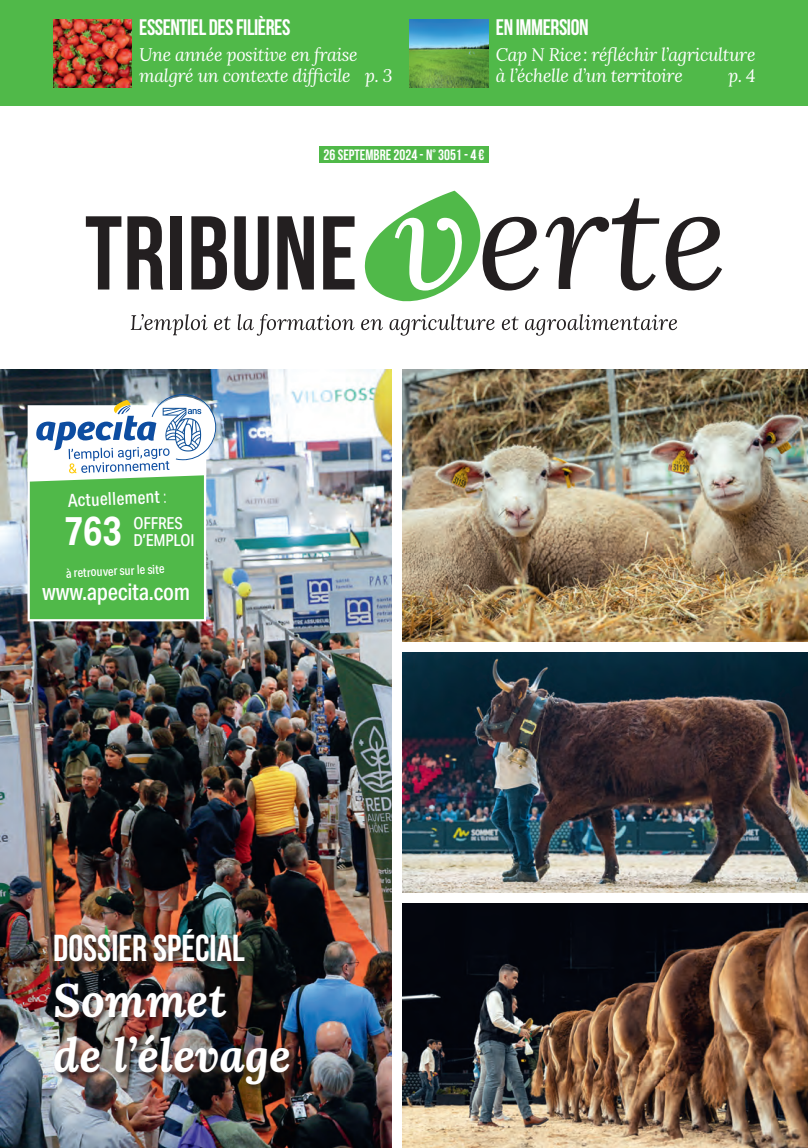
<style>
.page{position:relative;width:808px;height:1148px;background:#fff}
.page>*{position:absolute;margin:0;border:0;box-sizing:border-box;transform-origin:0 0}
.t1{font:italic 700 46.5px/55.5px "Lora";color:#fff}
.t2{font:700 40.5px "Aktiv Grotesk Cd";color:#fff;scale:.95 1}
.t3{font:700 37.5px "Bebas Neue";color:#fff}
.t4{font:500 23.25px "Aktiv Grotesk Cd";letter-spacing:-.02em;color:#fff}
.t5{font:700 22.5px "Bebas Neue";letter-spacing:-.02em;color:#fff}
.t6{font:italic 18px/21.6px "Lora";letter-spacing:-.02em;color:#fff}
.t7{font:500 18px "Aktiv Grotesk Cd";color:#fff}
.t8{font:500 16.5px "Aktiv Grotesk Cd";letter-spacing:-.01em;color:#fff}
.t9{font:15px "Bebas Neue";color:#fff}
.t10{font:500 12.75px "Aktiv Grotesk Cd";color:#fff}
.s1{font-weight:300}
</style>
<div class="page">
<div style="left:0;top:0;width:808px;height:106px;background:#50b949"></div>
<img style="left:0;top:370px;width:392px;height:778px">
<img style="left:402px;top:370px;width:406px;height:272px">
<img style="left:402px;top:903px;width:406px;height:245px">
<img style="left:402px;top:652px;width:406px;height:241px">
<svg style="left:131px;top:314px;width:546px;height:22px"></svg>
<div style="left:319px;top:147px;width:170px;height:16px;background:#50b949"></div>
<svg style="left:86px;top:216px;width:35px;height:74px"></svg>
<svg style="left:127px;top:216px;width:36px;height:74px"></svg>
<div style="left:170px;top:216px;width:12px;height:74px;background:#231f20"></div>
<svg style="left:191px;top:216px;width:36px;height:74px"></svg>
<svg style="left:234px;top:216px;width:35px;height:74px"></svg>
<svg style="left:277px;top:216px;width:37px;height:74px"></svg>
<svg style="left:323px;top:216px;width:31px;height:74px"></svg>
<svg style="left:545px;top:198px;width:114px;height:93px"></svg>
<svg style="left:666px;top:217px;width:56px;height:74px"></svg>
<svg style="left:365px;top:191px;width:174px;height:110px"></svg>
<div style="left:53px;top:928px;width:244px;height:164px;background:#231f20;opacity:.75"></div>
<svg style="left:26px;top:394px;width:190px;height:228px"></svg>
<img style="left:53px;top:19px;width:79px;height:68px">
<img style="left:410px;top:20px;width:78px;height:68px">
<p class="t5" style="left:139px;top:15px;width:153px">ESSENTIEL DES FILIÈRES</p>
<p class="t6" style="left:139px;top:43px;width:255px">Une année positive en fraise malgré un contexte difficile p. 3</p>
<p class="t5" style="left:496px;top:15px;width:94px">EN IMMERSION</p>
<p class="t6" style="left:496px;top:43px;width:261px">Cap N Rice: réfléchir l’agriculture à l’échelle d’un territoire</p>
<p class="t6" style="left:728px;top:65px;width:29px">p. 4</p>
<p class="t9" style="left:324px;top:147px;width:162px">26 SEPTEMBRE 2024 - N° 3051 - 4€</p>
<p class="t7" style="left:68px;top:490px;width:101px;rotate:-2deg">Actuellement <span class="s1">:</span></p>
<h2 class="t2" style="left:64px;top:507px;width:62px">763</h2>
<p class="t8" style="left:133px;top:514px;width:51px">OFFRES</p>
<p class="t8" style="left:133px;top:531px;width:63px">D’EMPLOI</p>
<p class="t10" style="left:65px;top:566px;width:100px;rotate:-3deg">à retrouver sur le site</p>
<p class="t4" style="left:42px;top:578px;width:150px">www.apecita.com</p>
<h3 class="t3" style="left:53px;top:928px;width:193px">DOSSIER SPÉCIAL</h3>
<h1 class="t1" style="left:53px;top:971px;width:239px">Sommet<br>de l’élevage</h1>
</div>
